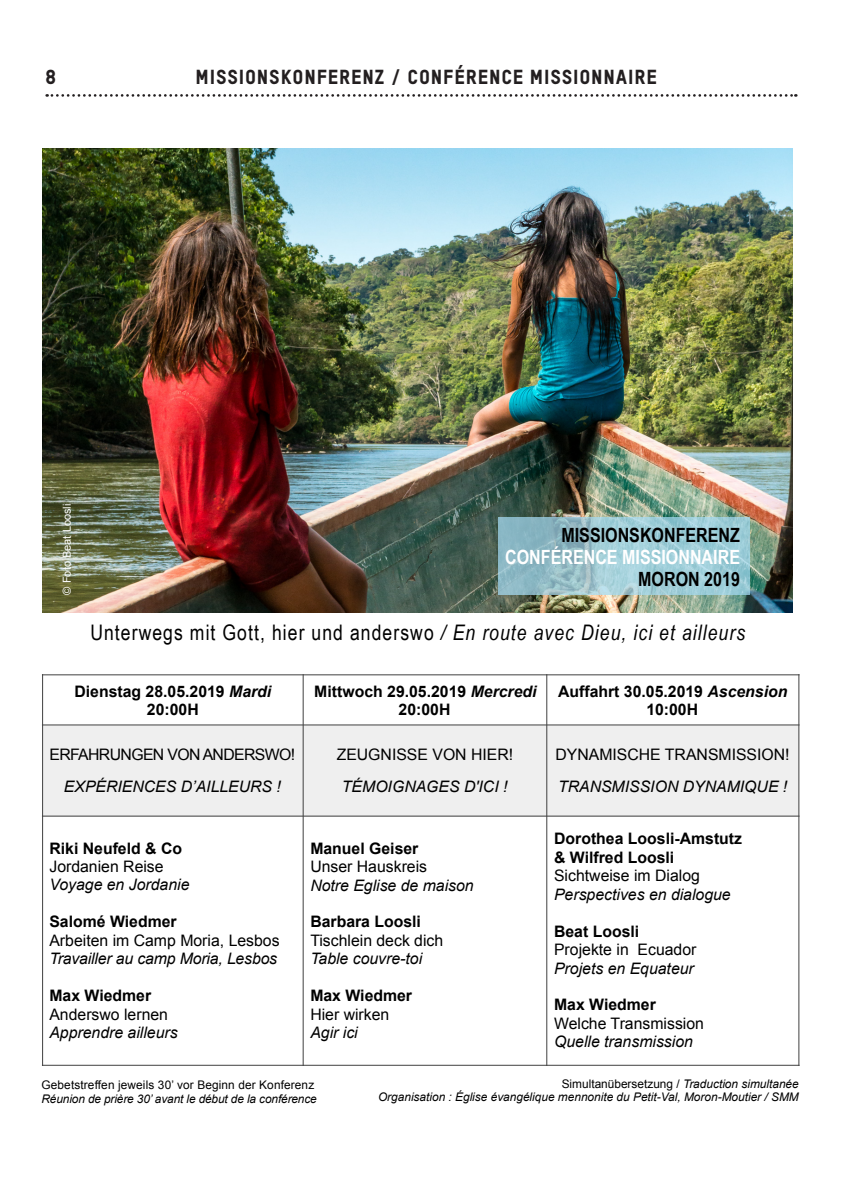
<style>
.page{position:relative;width:842px;height:1191px;background:#fff}
.page>*{position:absolute;margin:0;border:0;box-sizing:border-box;transform-origin:0 0}
.t1{font:21.4px "Arial Narrow";letter-spacing:.05em;color:#000}
.t2{font:20px "TSTARPRO Headline";letter-spacing:.04em;color:#231f20}
.t3{font:700 19.6px "Arial Narrow";color:#000}
.t4{font:700 19.6px "Arial Narrow";color:#fff}
.t5{font:700 18.4px "Arial Narrow";color:#000}
.t6{font:italic 700 18.4px "Arial Narrow";color:#000}
.t7{font:700 15.8px/18.4px "Arial";color:#000;text-align:center}
.t8{font:italic 15.8px "Arial";color:#000}
.t9{font:15.8px "Arial";color:#000}
.t10{font:15.8px "Arial";letter-spacing:-.04em;color:#000}
.t11{font:italic 11.8px/13.2px "Arial";color:#000;text-align:right}
.t12{font:11.8px "Arial";letter-spacing:.01em;color:#000}
.t13{font:11px "Arial";color:#fff}
.s1{font-style:italic}
.s2{font-style:normal}
</style>
<div class="page">
<svg style="left:47px;top:94px;width:749px;height:3px"></svg>
<img style="left:43px;top:149px;width:749px;height:463px">
<div style="left:498px;top:517px;width:251px;height:77px;background:#a5dbf3;opacity:.73"></div>
<div style="left:43px;top:725px;width:260px;height:91px;background:#efefef"></div>
<div style="left:303px;top:725px;width:244px;height:91px;background:#efefef"></div>
<div style="left:547px;top:725px;width:252px;height:91px;background:#efefef"></div>
<hr style="left:303px;top:674px;width:1px;height:51px;background:#404040">
<hr style="left:303px;top:725px;width:1px;height:341px;background:#404040">
<hr style="left:546px;top:674px;width:1px;height:51px;background:#404040">
<hr style="left:546px;top:725px;width:1px;height:341px;background:#404040">
<hr style="left:42px;top:724px;width:757px;height:1px;background:#404040">
<hr style="left:42px;top:815px;width:757px;height:1px;background:#404040">
<hr style="left:42px;top:674px;width:1px;height:51px;background:#404040">
<hr style="left:42px;top:725px;width:1px;height:341px;background:#404040">
<hr style="left:798px;top:674px;width:1px;height:51px;background:#404040">
<hr style="left:798px;top:725px;width:1px;height:341px;background:#404040">
<hr style="left:42px;top:674px;width:757px;height:1px;background:#404040">
<hr style="left:42px;top:1064px;width:757px;height:1px;background:#404040">
<p class="t2" style="left:45px;top:64px;width:12px">8</p>
<p class="t2" style="left:196px;top:64px;width:463px">MISSIONSKONFERENZ / CONFÉRENCE MISSIONNAIRE</p>
<p class="t13" style="left:60px;top:594px;width:92px;rotate:-90deg">© Foto Beat Loosli</p>
<p class="t3" style="left:561px;top:520px;width:180px">MISSIONSKONFERENZ</p>
<p class="t4" style="left:505px;top:542px;width:236px">CONFÉRENCE MISSIONNAIRE</p>
<p class="t3" style="left:638px;top:564px;width:103px">MORON 2019</p>
<h1 class="t1" style="left:90px;top:616px;width:656px">Unterwegs mit Gott, hier und anderswo <span class="s1">/ En route avec Dieu, ici et ailleurs</span></h1>
<p class="t5" style="left:126px;top:618px;width:170px">MISSIONSKONFERENZ</p>
<p class="t6" style="left:420px;top:618px;width:107px">CONFÉRENCE</p>
<p class="t7" style="left:74px;top:682px;width:198px">Dienstag 28.05.2019 <span class="s1">Mardi<br></span>20:00H</p>
<p class="t7" style="left:314px;top:682px;width:224px">Mittwoch 29.05.2019 <span class="s1">Mercredi<br></span>20:00H</p>
<p class="t7" style="left:558px;top:682px;width:231px">Auffahrt 30.05.2019 <span class="s1">Ascension<br></span>10:00H</p>
<p class="t10" style="left:49px;top:744px;width:247px">ERFAHRUNGEN VON ANDERSWO!</p>
<p class="t8" style="left:64px;top:776px;width:219px">EXPÉRIENCES D’AILLEURS !</p>
<p class="t9" style="left:337px;top:744px;width:178px">ZEUGNISSE VON HIER!</p>
<p class="t8" style="left:342px;top:776px;width:167px">TÉMOIGNAGES D'ICI !</p>
<p class="t9" style="left:555px;top:744px;width:236px">DYNAMISCHE TRANSMISSION!</p>
<p class="t8" style="left:558px;top:776px;width:231px">TRANSMISSION DYNAMIQUE !</p>
<p class="t7" style="left:49px;top:839px;width:134px">Riki Neufeld &amp; Co</p>
<p class="t9" style="left:49px;top:856px;width:116px">Jordanien Reise</p>
<p class="t8" style="left:49px;top:874px;width:142px">Voyage en Jordanie</p>
<p class="t7" style="left:49px;top:913px;width:129px">Salomé Wiedmer</p>
<p class="t9" style="left:49px;top:930px;width:232px">Arbeiten im Camp Moria, Lesbos</p>
<p class="t8" style="left:49px;top:948px;width:229px">Travailler au camp Moria, Lesbos</p>
<p class="t7" style="left:49px;top:987px;width:103px">Max Wiedmer</p>
<p class="t9" style="left:49px;top:1003px;width:120px">Anderswo lernen</p>
<p class="t8" style="left:49px;top:1022px;width:130px">Apprendre ailleurs</p>
<p class="t7" style="left:310px;top:839px;width:110px">Manuel Geiser</p>
<p class="t9" style="left:310px;top:856px;width:118px">Unser Hauskreis</p>
<p class="t8" style="left:310px;top:874px;width:165px">Notre Eglise de maison</p>
<p class="t7" style="left:310px;top:913px;width:112px">Barbara Loosli</p>
<p class="t9" style="left:310px;top:930px;width:134px">Tischlein deck dich</p>
<p class="t8" style="left:310px;top:948px;width:113px">Table couvre-toi</p>
<p class="t7" style="left:310px;top:987px;width:103px">Max Wiedmer</p>
<p class="t9" style="left:310px;top:1003px;width:81px">Hier wirken</p>
<p class="t8" style="left:310px;top:1022px;width:49px">Agir ici</p>
<p class="t7" style="left:554px;top:830px;width:189px;text-align:left">Dorothea Loosli-Amstutz &amp; Wilfred Loosli</p>
<p class="t9" style="left:554px;top:865px;width:147px">Sichtweise im Dialog</p>
<p class="t8" style="left:554px;top:884px;width:178px">Perspectives en dialogue</p>
<p class="t7" style="left:554px;top:922px;width:87px">Beat Loosli</p>
<p class="t9" style="left:554px;top:939px;width:144px">Projekte in Ecuador</p>
<p class="t8" style="left:554px;top:957px;width:141px">Projets en Equateur</p>
<p class="t7" style="left:554px;top:996px;width:103px">Max Wiedmer</p>
<p class="t9" style="left:554px;top:1013px;width:151px">Welche Transmission</p>
<p class="t8" style="left:554px;top:1031px;width:140px">Quelle transmission</p>
<p class="t12" style="left:42px;top:1077px;width:274px">Gebetstreffen jeweils 30’ vor Beginn der Konferenz</p>
<p class="t11" style="left:42px;top:1092px;width:277px">Réunion de prière 30’ avant le début de la conférence</p>
<p class="t11" style="left:378px;top:1077px;width:422px"><span class="s2">Simultanübersetzung /</span> Traduction simultanée<br>Organisation : Église évangélique mennonite du Petit-Val, Moron-Moutier / SMM</p>
</div>
